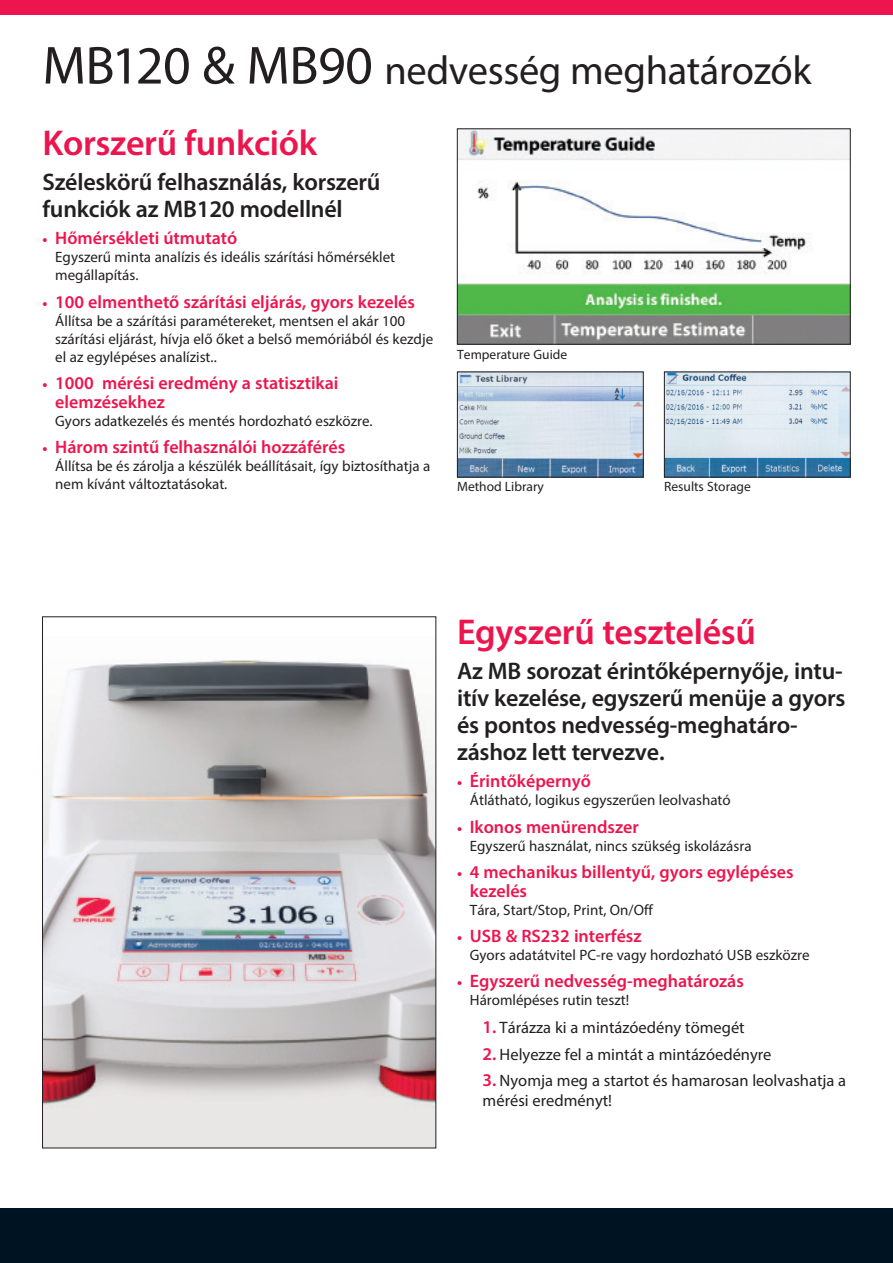
<style>
.page{position:relative;width:893px;height:1263px;background:#fff}
.page>*{position:absolute;margin:0;border:0;box-sizing:border-box;transform-origin:0 0}
.t1{font:40.5px "Myriad Pro";letter-spacing:-.01em;color:#231f20}
.t2{font:600 36px "Myriad Pro";letter-spacing:-.01em;color:#ed154e}
.t3{font:600 24px/27px "Myriad Pro";letter-spacing:-.01em;color:#231f20}
.t4{font:600 18px/18.8px "Myriad Pro";color:#ed154e}
.t5{font:16.5px/19.8px "Myriad Pro";color:#231f20}
.t6{font:15px/18px "Myriad Pro";color:#231f20}
.t7{font:13.5px "Myriad Pro";color:#231f20}
.s1{font-size:54px}
.s2{font-weight:700;font-size:15px}
.s3{font-weight:600;font-size:18px;color:#ed154e}
</style>
<div class="page">
<div style="left:0;top:0;width:893px;height:15px;background:#ed154e"></div>
<div style="left:0;top:1208px;width:893px;height:55px;background:#001322"></div>
<img style="left:459px;top:374px;width:182px;height:101px">
<img style="left:666px;top:374px;width:182px;height:101px">
<img style="left:459px;top:131px;width:389px;height:211px">
<img style="left:44px;top:660px;width:390px;height:486px">
<h1 class="t1" style="left:43px;top:45px;width:770px"><span class="s1">MB120 &amp; MB90</span> nedvesség meghatározók</h1>
<h2 class="t2" style="left:43px;top:120px;width:276px">Korszerű funkciók</h2>
<h3 class="t3" style="left:43px;top:168px;width:339px">Széleskörű felhasználás, korszerű funkciók az MB120 modellnél</h3>
<p class="t4" style="left:43px;top:228px;width:196px"><span class="s2">•</span> Hőmérsékleti útmutató</p>
<p class="t6" style="left:55px;top:248px;width:341px">Egyszerű minta analízis és ideális szárítási hőmérséklet megállapítás.</p>
<p class="t4" style="left:43px;top:292px;width:374px"><span class="s2">•</span> 100 elmenthető szárítási eljárás, gyors kezelés</p>
<p class="t6" style="left:55px;top:311px;width:379px">Állítsa be a szárítási paramétereket, mentsen el akár 100 szárítási eljárást, hívja elő őket a belső memóriából és kezdje el az egylépéses analízist..</p>
<p class="t4" style="left:55px;top:373px;width:285px;text-indent:-13px"><span class="s2">•</span> 1000 mérési eredmény a statisztikai elemzésekhez</p>
<p class="t6" style="left:55px;top:411px;width:319px">Gyors adatkezelés és mentés hordozható eszközre.</p>
<p class="t4" style="left:43px;top:437px;width:304px"><span class="s2">•</span> Három szintű felhasználói hozzáférés</p>
<p class="t6" style="left:55px;top:457px;width:377px">Állítsa be és zárolja a készülék beállításait, így biztosíthatja a nem kívánt változtatásokat.</p>
<p class="t7" style="left:457px;top:346px;width:112px">Temperature Guide</p>
<p class="t7" style="left:457px;top:478px;width:88px">Method Library</p>
<p class="t7" style="left:664px;top:478px;width:88px">Results Storage</p>
<h2 class="t2" style="left:457px;top:609px;width:300px">Egyszerű tesztelésű</h2>
<h3 class="t3" style="left:457px;top:657px;width:390px">Az MB sorozat érintőképernyője, intu&shy;itív kezelése, egyszerű menüje a gyors és pontos nedvesség-meghatáro&shy;záshoz lett tervezve.</h3>
<p class="t4" style="left:457px;top:771px;width:135px"><span class="s2">•</span> Érintőképernyő</p>
<p class="t6" style="left:470px;top:791px;width:262px">Átlátható, logikus egyszerűen leolvasható</p>
<p class="t4" style="left:457px;top:817px;width:183px"><span class="s2">•</span> Ikonos menürendszer</p>
<p class="t6" style="left:470px;top:836px;width:283px">Egyszerű használat, nincs szükség iskolázásra</p>
<p class="t4" style="left:470px;top:862px;width:325px;text-indent:-13px"><span class="s2">•</span> 4 mechanikus billentyű, gyors egylépéses kezelés</p>
<p class="t6" style="left:470px;top:900px;width:184px">Tára, Start/Stop, Print, On/Off</p>
<p class="t4" style="left:457px;top:926px;width:186px"><span class="s2">•</span> USB &amp; RS232 interfész</p>
<p class="t6" style="left:470px;top:946px;width:341px">Gyors adatátvitel PC-re vagy hordozható USB eszközre</p>
<p class="t4" style="left:457px;top:971px;width:288px"><span class="s2">•</span> Egyszerű nedvesség-meghatározás</p>
<p class="t6" style="left:470px;top:991px;width:161px">Háromlépéses rutin teszt!</p>
<p class="t5" style="left:483px;top:1018px;width:264px"><span class="s3">1.</span> Tárázza ki a mintázóedény tömegét</p>
<p class="t5" style="left:483px;top:1044px;width:290px"><span class="s3">2.</span> Helyezze fel a mintát a mintázóedényre</p>
<p class="t5" style="left:483px;top:1070px;width:365px"><span class="s3">3.</span> Nyomja meg a startot és hamarosan leolvashatja a mérési eredményt!</p>
</div>
